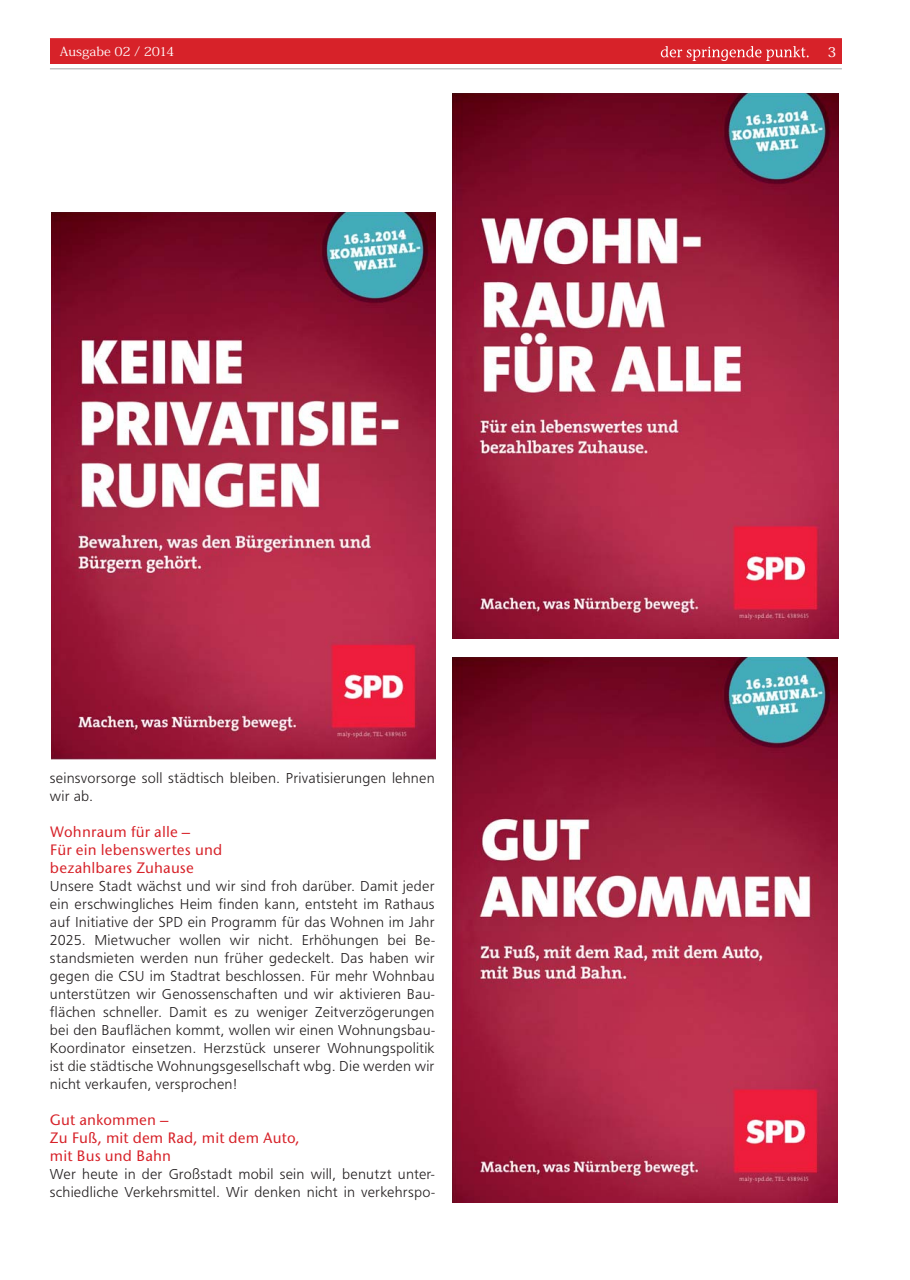
<style>
.page{position:relative;width:910px;height:1280px;background:#fff}
.page>*{position:absolute;margin:0;border:0;box-sizing:border-box;transform-origin:0 0}
.t1{font:500 15.3px/18px "Stone San Itc T";letter-spacing:.01em;color:#d72229}
.t2{font:300 15px/18px "Front Page";letter-spacing:.01em;color:#231f20}
.t3{font:13.5px "Koz Min Pro Medium 90 pv RKSJ H";color:#fff}
.t4{font:12.45px "Koz Min Pro Regular 90 pv RKSJ H";letter-spacing:-.005em;color:#fff;scale:1.09 1}
</style>
<div class="page">
<div style="left:50px;top:40px;width:792px;height:24px;background:#d72229"></div>
<hr style="left:50px;top:68px;width:792px;height:1px;background:#a5a7a9">
<hr style="left:50px;top:38px;width:792px;height:1px;background:#d72229">
<svg style="left:661px;top:46px;width:148px;height:15px"></svg>
<img style="left:51px;top:212px;width:385px;height:547px">
<img style="left:453px;top:94px;width:386px;height:545px">
<img style="left:453px;top:657px;width:385px;height:545px">
<p class="t4" style="left:60px;top:47px;width:107px">Ausgabe 02 / 2014</p>
<p class="t3" style="left:828px;top:47px;width:10px">3</p>
<p class="t2" style="left:50px;top:770px;width:386px">seinsvorsorge soll städtisch bleiben. Privatisierungen lehnen wir ab.</p>
<p class="t1" style="left:50px;top:824px;width:174px">Wohnraum für alle –<br>Für ein lebenswertes und bezahlbares Zuhause</p>
<p class="t2" style="left:50px;top:878px;width:386px;text-align:justify">Unsere Stadt wächst und wir sind froh darüber. Damit jeder ein erschwingliches Heim finden kann, entsteht im Rathaus auf Initiative der SPD ein Programm für das Wohnen im Jahr 2025. Mietwucher wollen wir nicht. Erhöhungen bei Be&shy;standsmieten werden nun früher gedeckelt. Das haben wir gegen die CSU im Stadtrat beschlossen. Für mehr Wohnbau unterstützen wir Genossenschaften und wir aktivieren Bau&shy;flächen schneller. Damit es zu weniger Zeitverzögerungen bei den Bauflächen kommt, wollen wir einen Wohnungsbau-Koordinator einsetzen. Herzstück unserer Wohnungspolitik ist die städtische Wohnungsgesellschaft wbg. Die werden wir nicht verkaufen, versprochen!</p>
<p class="t1" style="left:50px;top:1112px;width:251px">Gut ankommen –<br>Zu Fuß, mit dem Rad, mit dem Auto, mit Bus und Bahn</p>
<p class="t2" style="left:50px;top:1166px;width:386px">Wer heute in der Großstadt mobil sein will, benutzt unter&shy;schiedliche Verkehrsmittel. Wir denken nicht in verkehrspo-</p>
</div>
